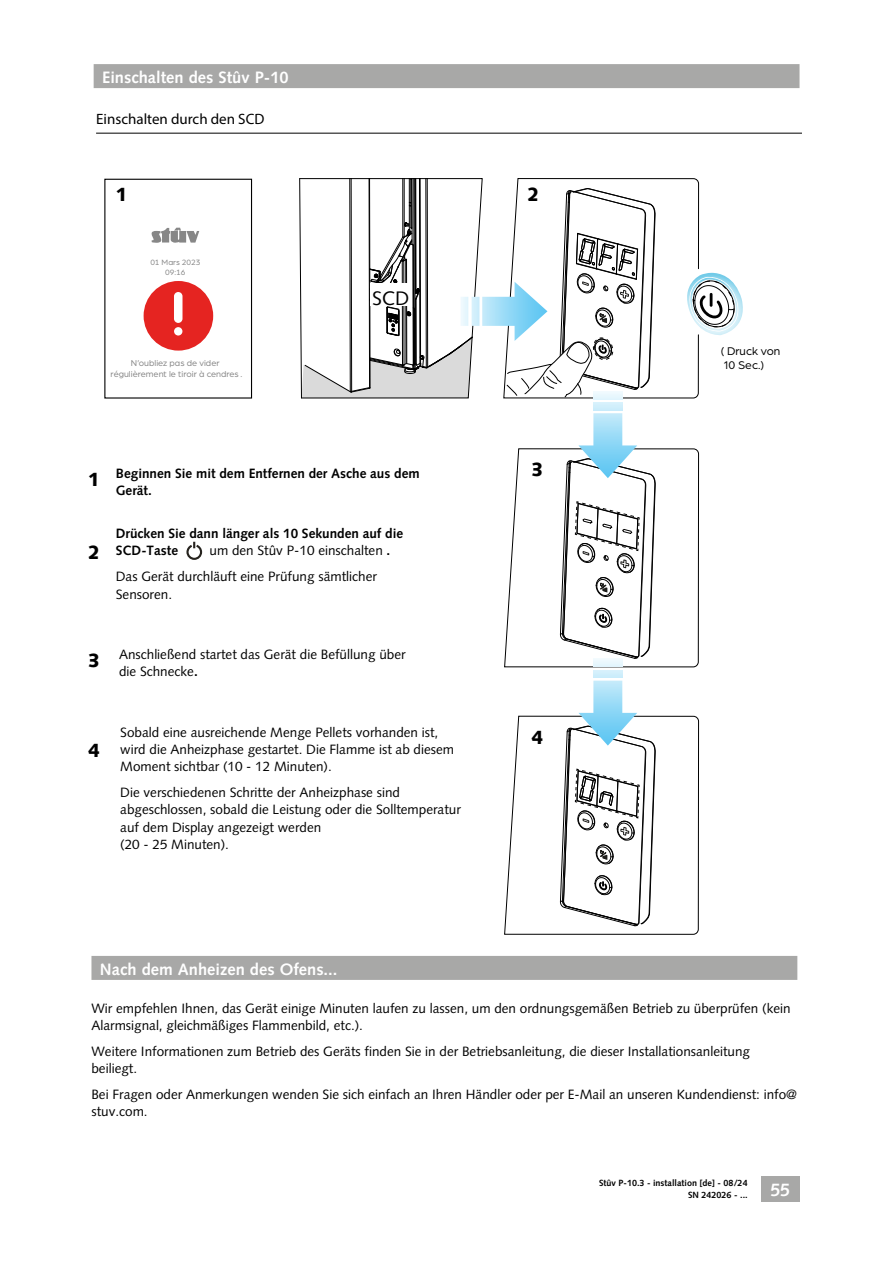
<style>
.page{position:relative;width:893px;height:1263px;background:#fff}
.page>*{position:absolute;margin:0;border:0;box-sizing:border-box;transform-origin:0 0}
.t1{font:19.65px "Syntax LT Std";color:#000}
.t2{font:900 19.05px "Syntax LT Std";color:#000}
.t3{font:700 18px "Syntax LT Std";color:#fff}
.t4{font:700 16.5px "Syntax LT Std";color:#fff}
.t5{font:15px "Myriad Pro";color:#000}
.t6{font:13.5px/17.2px "Syntax LT Std";color:#000}
.t7{font:700 13.5px/17.2px "Syntax LT Std";color:#000}
.t8{font:11.85px/14.2px "Arboria";color:#000}
.t9{font:9px/10.8px "Arboria";color:#878787;text-align:center}
.t10{font:700 9px "Syntax LT Std";color:#000}
.t11{font:8.25px/9.4px "Arboria";color:#878787;text-align:center}
.s1{font-weight:900;font-size:19.05px}
.s2{font-weight:700}
</style>
<div class="page">
<div style="left:761px;top:1176px;width:38px;height:26px;background:#a8a8a7"></div>
<svg style="left:152px;top:228px;width:47px;height:15px"></svg>
<div style="left:104px;top:179px;width:148px;height:220px;border:1px solid #000"></div>
<svg style="left:299px;top:132px;width:450px;height:536px"></svg>
<div style="left:593px;top:670px;width:29px;height:8px;background:#d0eefb"></div>
<div style="left:593px;top:659px;width:29px;height:8px;background:#e9f7fd"></div>
<svg style="left:504px;top:681px;width:195px;height:254px"></svg>
<div style="left:370px;top:283px;width:41px;height:22px;background:#fff"></div>
<svg style="left:143px;top:281px;width:71px;height:70px"></svg>
<div style="left:91px;top:956px;width:706px;height:24px;background:#a8a8a7"></div>
<div style="left:94px;top:64px;width:705px;height:24px;background:#a8a8a7"></div>
<svg style="left:186px;top:542px;width:16px;height:18px"></svg>
<hr style="left:96px;top:133px;width:706px;height:1px;background:#000">
<p class="t4" style="left:102px;top:68px;width:188px">Einschalten des Stûv P-10</p>
<p class="t5" style="left:96px;top:110px;width:170px">Einschalten durch den SCD</p>
<h2 class="t2" style="left:116px;top:183px;width:14px">1</h2>
<p class="t11" style="left:150px;top:257px;width:52px">01 Mars 2023<br>09:16</p>
<p class="t9" style="left:111px;top:357px;width:133px">N’oubliez pas de vider régulièrement le tiroir à cendres .</p>
<h1 class="t1" style="left:372px;top:287px;width:38px">SCD</h1>
<p class="t7" style="left:116px;top:465px;width:305px;text-indent:-28px"><span class="s1">1</span> Beginnen Sie mit dem Entfernen der Asche aus dem<br>Gerät.</p>
<p class="t7" style="left:116px;top:525px;width:289px">Drücken Sie dann länger als 10 Sekunden auf die<br>SCD-Taste</p>
<h2 class="t2" style="left:88px;top:541px;width:14px">2</h2>
<p class="t6" style="left:116px;top:538px;width:276px;line-height:26px;text-indent:94px">um den Stûv P-10 einschalten <span class="s2">.<br></span>Das Gerät durchläuft eine Prüfung sämtlicher</p>
<p class="t6" style="left:116px;top:585px;width:58px">Sensoren.</p>
<h2 class="t2" style="left:88px;top:649px;width:14px">3</h2>
<h2 class="t2" style="left:88px;top:739px;width:14px">4</h2>
<p class="t6" style="left:119px;top:646px;width:288px">Anschließend startet das Gerät die Befüllung über die Schnecke<span class="s2">.</span></p>
<p class="t6" style="left:120px;top:723px;width:335px">Sobald eine ausreichende Menge Pellets vorhanden ist, wird die Anheizphase gestartet. Die Flamme ist ab diesem<br>Moment sichtbar (10 - 12 Minuten).</p>
<p class="t6" style="left:120px;top:784px;width:342px">Die verschiedenen Schritte der Anheizphase sind abgeschlossen, sobald die Leistung oder die Solltemperatur auf dem Display angezeigt werden<br>(20 - 25 Minuten).</p>
<h2 class="t2" style="left:527px;top:183px;width:14px">2</h2>
<h2 class="t2" style="left:531px;top:458px;width:14px">3</h2>
<h2 class="t2" style="left:531px;top:727px;width:14px">4</h2>
<p class="t8" style="left:721px;top:343px;width:61px">( Druck von<br>10 Sec.)</p>
<p class="t4" style="left:100px;top:959px;width:239px">Nach dem Anheizen des Ofens...</p>
<p class="t6" style="left:91px;top:999px;width:701px">Wir empfehlen Ihnen, das Gerät einige Minuten laufen zu lassen, um den ordnungsgemäßen Betrieb zu überprüfen (kein<br>Alarmsignal, gleichmäßiges Flammenbild, etc.).</p>
<p class="t6" style="left:91px;top:1042px;width:660px">Weitere Informationen zum Betrieb des Geräts finden Sie in der Betriebsanleitung, die dieser Installationsanleitung beiliegt.</p>
<p class="t6" style="left:91px;top:1086px;width:707px">Bei Fragen oder Anmerkungen wenden Sie sich einfach an Ihren Händler oder per E-Mail an unseren Kundendienst: info@ stuv.com.</p>
<p class="t10" style="left:599px;top:1178px;width:150px">Stûv P-10.3 - installation [de] - 08/24</p>
<p class="t10" style="left:688px;top:1190px;width:61px">SN 242026 - ...</p>
<h3 class="t3" style="left:770px;top:1180px;width:21px">55</h3>
</div>
